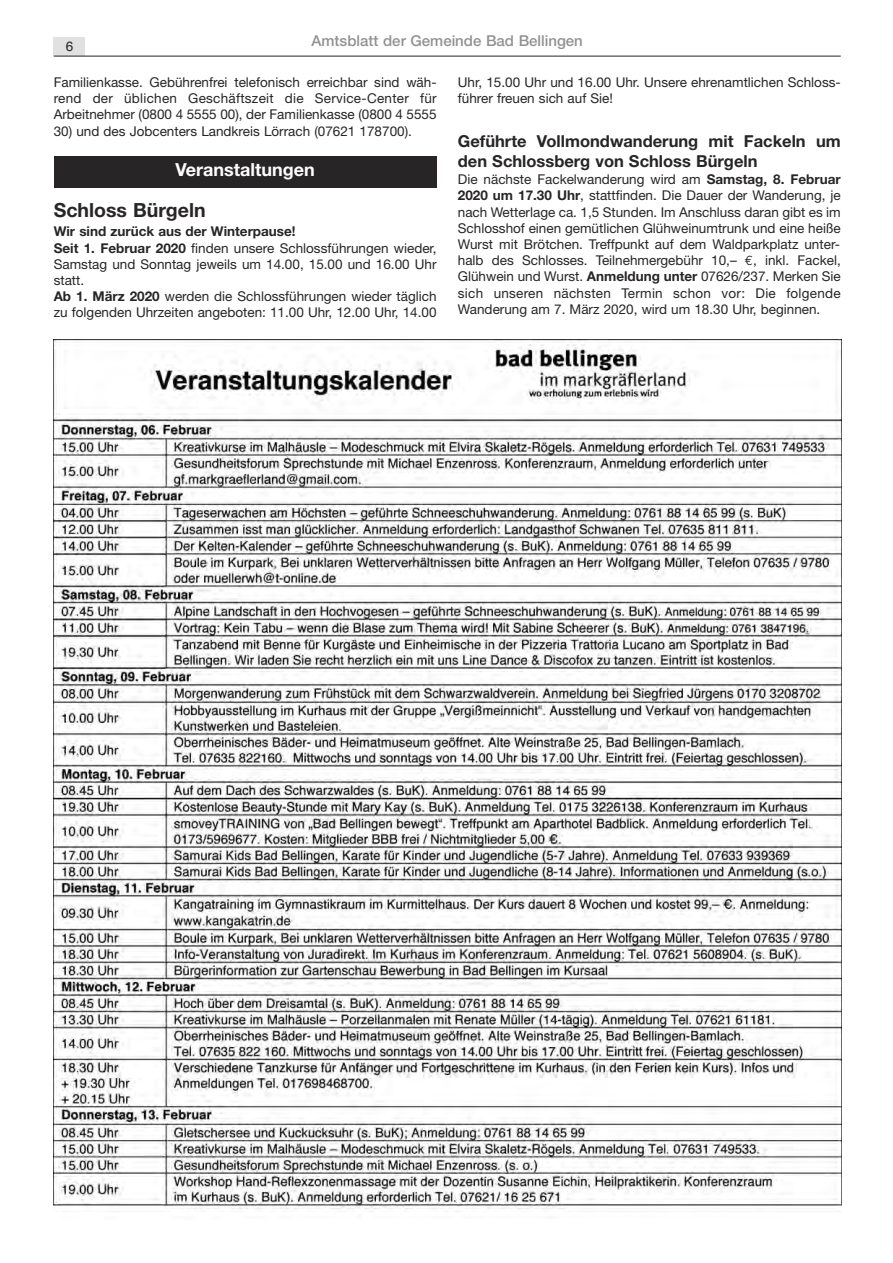
<style>
.page{position:relative;width:893px;height:1263px;background:#fff}
.page>*{position:absolute;margin:0;border:0;box-sizing:border-box;transform-origin:0 0}
.t1{font:700 19.5px "Helvetica Neue";color:#272526}
.t2{font:700 18px "Helvetica Neue";color:#fff}
.t3{font:700 16.5px/19.8px "Helvetica Neue";color:#272526}
.t4{font:500 15px "Helvetica Neue";color:#939293}
.t5{font:13.5px/16.2px "Helvetica Neue";color:#272526;text-align:justify}
.t6{font:13.5px "Helvetica";color:#272526}
.s1{font-weight:700}
.s2{font-family:"Euro Mono"}
</style>
<div class="page">
<div style="left:54px;top:38px;width:31px;height:18px;background:#e1e1e1"></div>
<hr style="left:54px;top:56px;width:786px;height:1px;background:#272526">
<div style="left:54px;top:156px;width:382px;height:32px;background:#272526"></div>
<img style="left:54px;top:340px;width:787px;height:872px">
<p class="t4" style="left:311px;top:35px;width:273px">Amtsblatt der Gemeinde Bad Bellingen</p>
<p class="t6" style="left:66px;top:41px;width:9px">6</p>
<p class="t5" style="left:54px;top:75px;width:384px">Familienkasse. Gebührenfrei telefonisch erreichbar sind wäh&shy;rend der üblichen Geschäftszeit die Service-Center für Arbeitnehmer (0800 4 5555 00), der Familienkasse (0800 4 5555</p>
<p class="t5" style="left:54px;top:124px;width:360px">30) und des Jobcenters Landkreis Lörrach (07621 178700).</p>
<h2 class="t2" style="left:175px;top:164px;width:141px">Veranstaltungen</h2>
<h1 class="t1" style="left:54px;top:203px;width:153px">Schloss Bürgeln</h1>
<p class="t5" style="left:54px;top:225px;width:384px;text-align:left"><span class="s1">Wir sind zurück aus der Winterpause!<br>Seit 1. Februar 2020</span> finden unsere Schlossführungen wieder, Samstag und Sonntag jeweils um 14.00, 15.00 und 16.00 Uhr statt.<br><span class="s1">Ab 1. März 2020</span> werden die Schlossführungen wieder täglich zu folgenden Uhrzeiten angeboten: 11.00 Uhr, 12.00 Uhr, 14.00</p>
<p class="t5" style="left:458px;top:75px;width:384px">Uhr, 15.00 Uhr und 16.00 Uhr. Unsere ehrenamtlichen Schloss&shy;führer freuen sich auf Sie!</p>
<p class="t3" style="left:458px;top:133px;width:384px">Geführte Vollmondwanderung mit Fackeln um den Schlossberg von Schloss Bürgeln</p>
<p class="t5" style="left:458px;top:173px;width:384px">Die nächste Fackelwanderung wird am <span class="s1">Samstag, 8. Februar 2020 um 17.30 Uhr</span>, stattfinden. Die Dauer der Wanderung, je nach Wetterlage ca. 1,5 Stunden. Im Anschluss daran gibt es im Schlosshof einen gemütlichen Glühweinumtrunk und eine heiße Wurst mit Brötchen. Treffpunkt auf dem Waldparkplatz unter&shy;halb des Schlosses. Teilnehmergebühr 10,– <span class="s2">€</span>, inkl. Fackel, Glühwein und Wurst. <span class="s1">Anmeldung unter</span> 07626/237. Merken Sie sich unseren nächsten Termin schon vor: Die folgende Wanderung am 7. März 2020, wird um 18.30 Uhr, beginnen.</p>
</div>
